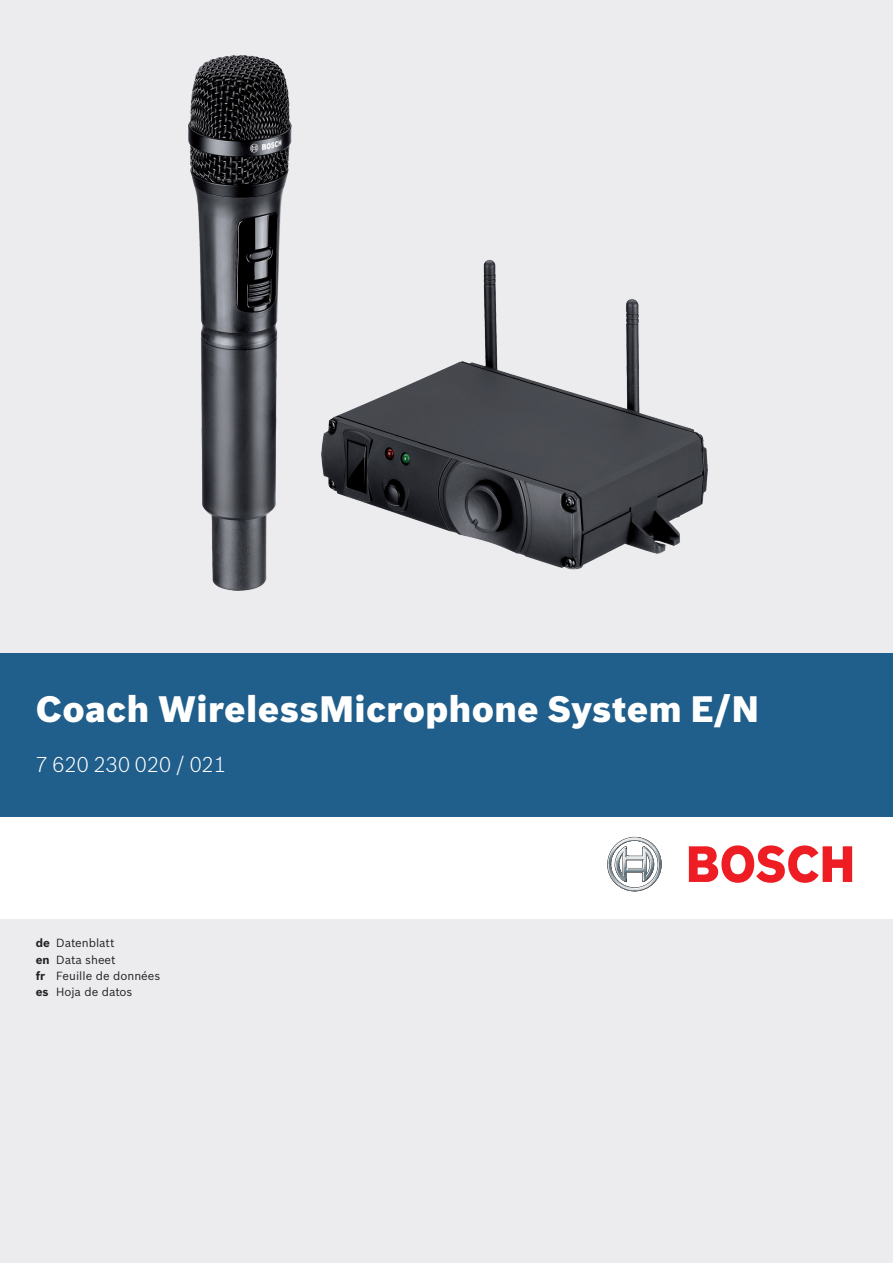
<style>
.page{position:relative;width:893px;height:1263px;background:#ececee}
.page>*{position:absolute;margin:0;border:0;box-sizing:border-box;transform-origin:0 0}
.t1{font:900 36px "Bosch Sans";letter-spacing:.01em;color:#fff}
.t2{font:300 21px "Bosch Sans";letter-spacing:.01em;color:#fff}
.t3{font:11.55px/16.4px "Bosch Sans";color:#231f20}
.s1{font-weight:700}
</style>
<div class="page">
<div style="left:0;top:796px;width:893px;height:122px;background:#fff"></div>
<div style="left:0;top:653px;width:893px;height:163px;background:#205e8b"></div>
<svg style="left:607px;top:837px;width:55px;height:54px"></svg>
<svg style="left:689px;top:845px;width:163px;height:38px"></svg>
<img style="left:188px;top:55px;width:520px;height:536px">
<h1 class="t1" style="left:36px;top:686px;width:725px">Coach WirelessMicrophone System E/N</h1>
<h2 class="t2" style="left:36px;top:752px;width:192px">7 620 230 020 / 021</h2>
<p class="t3" style="left:36px;top:935px;width:126px"><span class="s1">de</span> Datenblatt<br><span class="s1">en</span> Data sheet<br><span class="s1">fr</span> Feuille de données <span class="s1">es</span> Hoja de datos</p>
</div>
